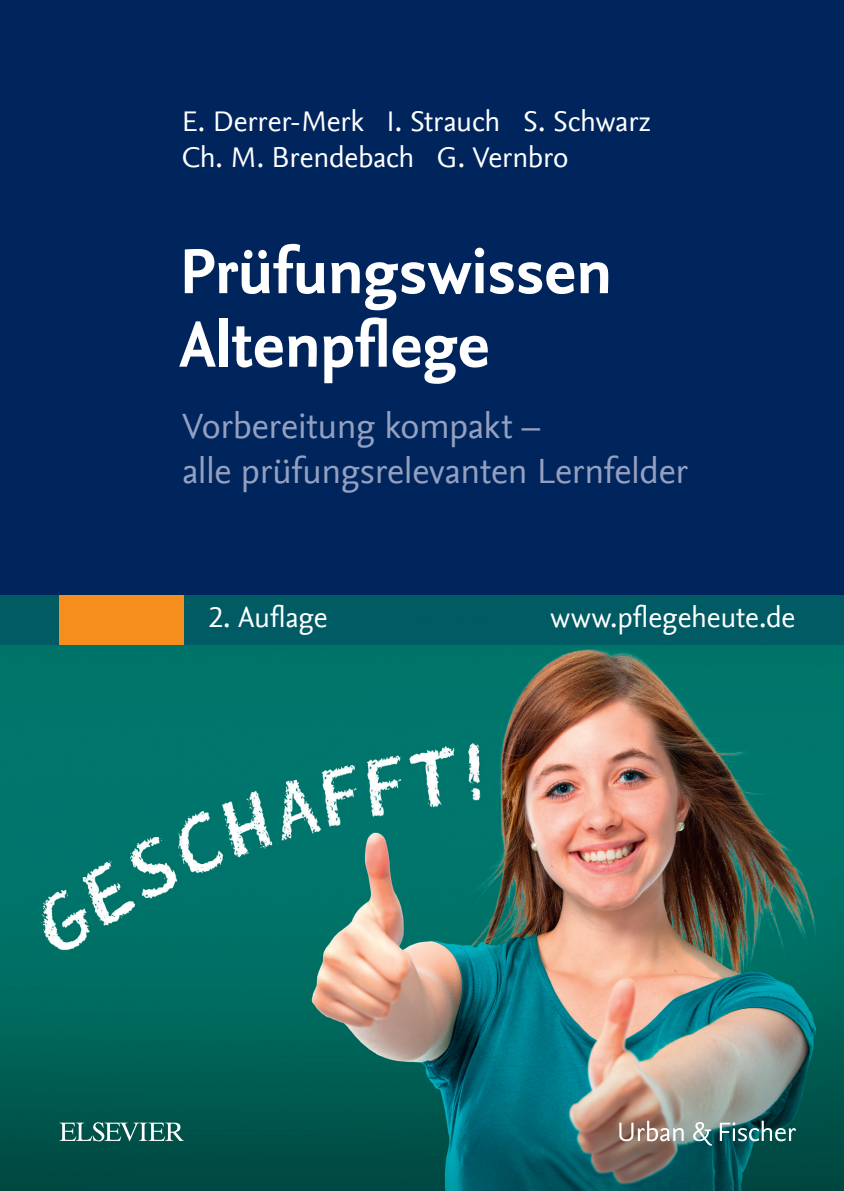
<style>
.page{position:relative;width:844px;height:1191px;background:#fff}
.page>*{position:absolute;margin:0;border:0;box-sizing:border-box;transform-origin:0 0}
.t1{font:700 66.5px/73.5px "Nexus Sans Offc";letter-spacing:-.005em;color:#fff}
.t2{font:36.75px/45.5px "Nexus Sans Offc";letter-spacing:-.015em;color:#94a0c0}
.t3{font:29.75px/35.7px "Nexus Sans Offc";letter-spacing:-.01em;color:#fff}
</style>
<div class="page">
<div style="left:0;top:0;width:843px;height:1191px;background:#00255d"></div>
<img style="left:0;top:645px;width:843px;height:546px">
<div style="left:0;top:595px;width:843px;height:50px;background:#005b64"></div>
<div style="left:60px;top:595px;width:124px;height:50px;background:#f68e1e"></div>
<svg style="left:59px;top:1122px;width:124px;height:19px;background:#4d8680"></svg>
<svg style="left:619px;top:1120px;width:176px;height:25px;background:#708884"></svg>
<p class="t3" style="left:182px;top:105px;width:471px">E. Derrer-Merk I. Strauch S. Schwarz<br>Ch. M. Brendebach G. Vernbro</p>
<h1 class="t1" style="left:179px;top:238px;width:435px">Prüfungswissen<br>Altenpflege-</h1>
<p class="t2" style="left:182px;top:404px;width:507px">Vorbereitung kompakt –<br>alle prüfungsrelevanten Lernfelder</p>
<p class="t3" style="left:208px;top:600px;width:121px">2. Auflage</p>
<p class="t3" style="left:550px;top:600px;width:246px">www.pflegeheute.de</p>
</div>
